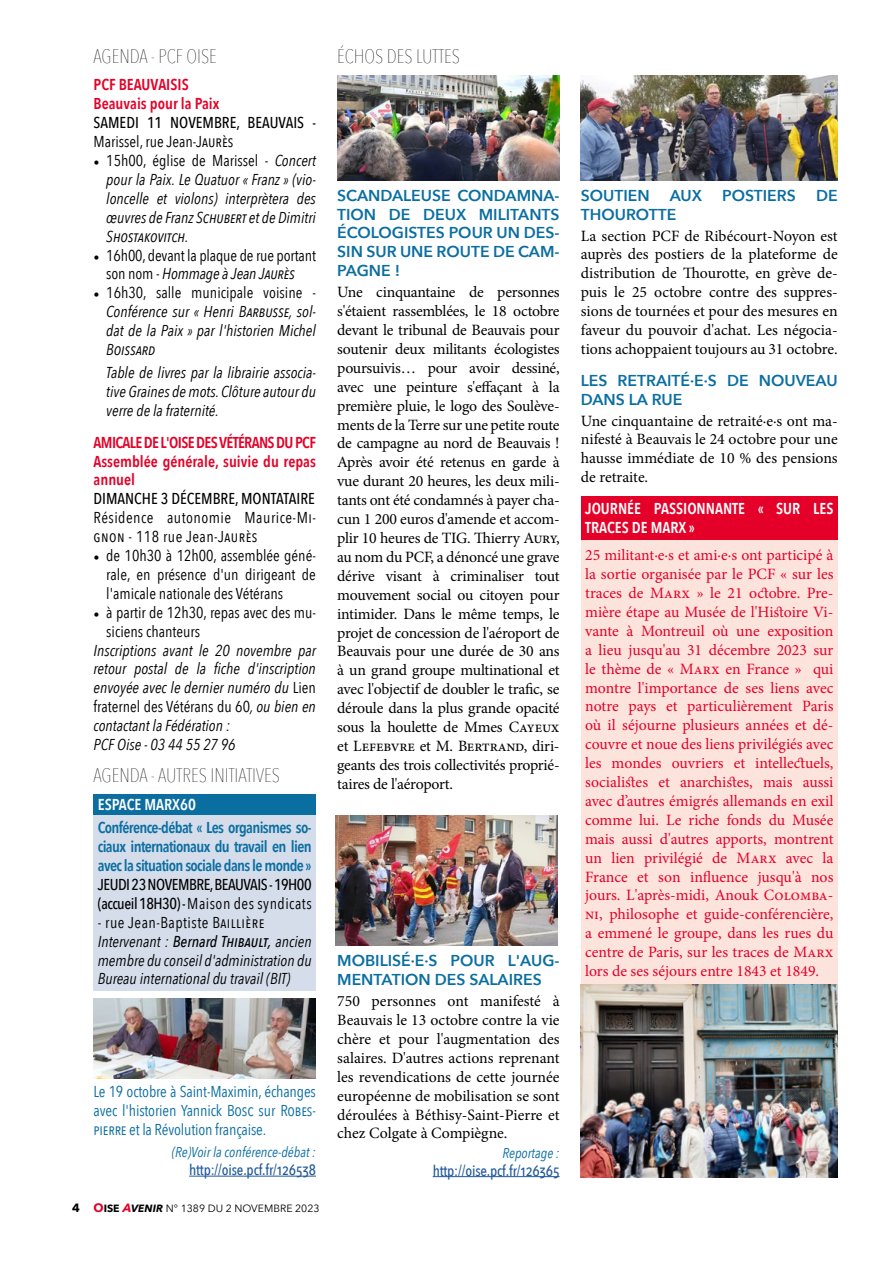
<style>
.page{position:relative;width:893px;height:1263px;background:#fff}
.page>*{position:absolute;margin:0;border:0;box-sizing:border-box;transform-origin:0 0}
.t1{font:200 19.5px "Avenir Next Condensed";color:#000}
.t2{font:15.75px/18.9px "Minion Pro";letter-spacing:-.01em;color:#000;text-align:justify}
.t3{font:15.75px/18.9px "Minion Pro";color:#e40028;text-align:justify}
.t4{font:italic 15.75px/18.9px "Avenir Next Condensed";color:#000;text-align:justify}
.t5{font:15.75px/18.9px "Avenir Next Condensed";color:#000;text-align:center}
.t6{font:600 15.75px/18.9px "Avenir Next";color:#0b6ea1}
.t7{font:600 15.75px/18.9px "Avenir Next Condensed";letter-spacing:-.04em;color:#0b6ea1;text-align:justify}
.t8{font:600 15.75px/18.9px "Avenir Next Condensed";color:#e40028}
.t9{font:15.75px/18.9px "Avenir Next Condensed";letter-spacing:-.01em;color:#0b6ea1;text-align:justify}
.t10{font:500 15.75px/18.9px "Avenir Next Condensed";letter-spacing:-.03em;color:#000}
.t11{font:500 15.75px "Avenir Next Condensed";color:#000}
.t12{font:600 15.75px/18.9px "Avenir Next Condensed";color:#fff}
.t13{font:15.75px/18.9px "Avenir Next Condensed";letter-spacing:.03em;color:#000}
.t14{font:500 15px "Avenir Next Condensed";letter-spacing:-.01em;color:#22599b}
.t15{font:italic 14.25px "Avenir Next Condensed";color:#0b6ea1}
.t16{font:10.5px "Avenir Next";color:#000}
.s1{font-family:"Minion Pro";font-style:normal}
.s2{font-style:normal}
.s3{font-family:"Minion Pro"}
.s4{font-style:italic}
.s5{font-weight:400}
.s6{font-weight:500}
.s7{font-weight:700;font-size:12px}
.s8{font-weight:700;font-size:12px;color:#e40028}
.s9{font-weight:700}
.s10{font-weight:700;font-style:italic;font-size:12px;color:#e8002a}
.s11{font-weight:700;font-style:italic}
</style>
<div class="page">
<div style="left:94px;top:794px;width:222px;height:22px;background:#0b6ea1"></div>
<div style="left:94px;top:815px;width:222px;height:62px;background:#d5ddeb"></div>
<div style="left:94px;top:874px;width:222px;height:59px;background:#d5ddeb"></div>
<div style="left:94px;top:931px;width:222px;height:59px;background:#d5ddeb"></div>
<div style="left:581px;top:496px;width:257px;height:45px;background:#e40028"></div>
<div style="left:581px;top:540px;width:257px;height:445px;background:#fce3dc"></div>
<img style="left:94px;top:999px;width:222px;height:79px">
<hr style="left:189px;top:1176px;width:127px;height:1px;background:#22599b">
<img style="left:581px;top:985px;width:257px;height:192px">
<hr style="left:433px;top:1176px;width:127px;height:1px;background:#22599b">
<img style="left:337px;top:75px;width:223px;height:106px">
<img style="left:335px;top:816px;width:223px;height:130px">
<img style="left:581px;top:75px;width:257px;height:106px">
<p class="t1" style="left:94px;top:45px;width:125px">AGENDA - PCF OISE</p>
<p class="t1" style="left:337px;top:45px;width:124px">ÉCHOS DES LUTTES</p>
<p class="t8" style="left:94px;top:75px;width:127px">PCF BEAUVAISIS<br>Beauvais pour la Paix</p>
<p class="t11" style="left:94px;top:113px;width:224px">SAMEDI 11 NOVEMBRE, BEAUVAIS -</p>
<p class="t5" style="left:94px;top:131px;width:141px">Marissel, rue Jean-Jaurès</p>
<p class="t4" style="left:106px;top:151px;width:211px;text-indent:-13px"><span class="s1">•</span> <span class="s2">15h00, église de Marissel -</span> Concert pour la Paix. Le Quatuor « Franz » (vio&shy;loncelle et violons) interprètera des œuvres de Franz Schubert et de Dimitri Shostakovitch.</p>
<p class="t5" style="left:94px;top:245px;width:224px"><span class="s3">•</span> 16h00, devant la plaque de rue portant son nom - <span class="s4">Hommage à Jean Jaurès</span></p>
<p class="t4" style="left:106px;top:283px;width:211px;text-indent:-13px"><span class="s1">•</span> <span class="s2">16h30, salle municipale voisine - </span>Conférence sur « Henri Barbusse, sol&shy;dat de la Paix » par l'historien Michel Boissard</p>
<p class="t4" style="left:106px;top:363px;width:211px">Table de livres par la librairie associa&shy;tive Graines de mots. Clôture autour du verre de la fraternité.</p>
<p class="t8" style="left:94px;top:432px;width:224px;text-align:justify">AMICALE DE L'OISE DES VÉTÉRANS DU PCF Assemblée générale, suivie du repas annuel</p>
<p class="t11" style="left:94px;top:489px;width:223px">DIMANCHE 3 DÉCEMBRE, MONTATAIRE</p>
<p class="t13" style="left:94px;top:507px;width:224px">Résidence autonomie Maurice-Mi&shy;gnon - 118 rue Jean-Jaurès</p>
<p class="t5" style="left:106px;top:545px;width:211px;text-align:justify;text-indent:-13px"><span class="s3">•</span> de 10h30 à 12h00, assemblée géné&shy;rale, en présence d'un dirigeant de l'amicale nationale des Vétérans</p>
<p class="t5" style="left:106px;top:602px;width:211px;text-align:left;text-indent:-13px"><span class="s3">•</span> à partir de 12h30, repas avec des mu&shy;siciens chanteurs</p>
<p class="t4" style="left:94px;top:641px;width:224px;text-align:left">Inscriptions avant le 20 novembre par retour postal de la fiche d'inscription envoyée avec le dernier numéro du <span class="s2">Lien fraternel des Vétérans du 60</span>, ou bien en contactant la Fédération :<br>PCF Oise - 03 44 55 27 96</p>
<p class="t1" style="left:94px;top:763px;width:188px">AGENDA - AUTRES INITIATIVES</p>
<p class="t12" style="left:98px;top:795px;width:100px">ESPACE MARX60</p>
<p class="t7" style="left:98px;top:818px;width:215px">Conférence-débat « Les organismes so&shy;ciaux internationaux du travail en lien avec la situation sociale dans le monde »</p>
<p class="t10" style="left:98px;top:875px;width:215px">JEUDI 23 NOVEMBRE, BEAUVAIS - 19H00 (accueil 18H30) - <span class="s5">Maison des syndicats</span></p>
<p class="t4" style="left:98px;top:913px;width:215px;text-align:left"><span class="s2">- rue Jean-Baptiste Baillière </span>Intervenant : <span class="s6">Bernard Thibault,</span> ancien membre du conseil d'administration du Bureau international du travail (BIT)</p>
<p class="t9" style="left:94px;top:1081px;width:224px">Le 19 octobre à Saint-Maximin, échanges avec l'historien Yannick Bosc sur Robes&shy;pierre et la Révolution française.</p>
<p class="t15" style="left:172px;top:1143px;width:146px">(Re)Voir la conférence-débat :</p>
<p class="t14" style="left:189px;top:1161px;width:128px">http://oise.pcf.fr/126538</p>
<p class="t16" style="left:72px;top:1200px;width:249px"><span class="s7">4</span> <span class="s8">O</span><span class="s9">ISE</span> <span class="s10">A</span><span class="s11">VENIR</span> N° 1389 DU 2 NOVEMBRE 2023</p>
<p class="t6" style="left:337px;top:185px;width:224px;text-align:justify">SCANDALEUSE CONDAMNA-TION DE DEUX MILITANTS ÉCOLOGISTES POUR UN DES-SIN SUR UNE ROUTE DE CAM-PAGNE !</p>
<p class="t2" style="left:337px;top:283px;width:224px">Une cinquantaine de personnes s'étaient rassemblées, le 18 octobre devant le tribunal de Beauvais pour soutenir deux militants écologistes poursuivis… pour avoir dessiné, avec une peinture s'effaçant à la première pluie, le logo des Soulève&shy;ments de la Terre sur une petite route de campagne au nord de Beauvais !<br>Après avoir été retenus en garde à vue durant 20 heures, les deux mili&shy;tants ont été condamnés à payer cha&shy;cun 1 200 euros d'amende et accom&shy;plir 10 heures de TIG. Thierry Aury, au nom du PCF, a dénoncé une grave dérive visant à criminaliser tout mouvement social ou citoyen pour intimider. Dans le même temps, le projet de concession de l'aéroport de Beauvais pour une durée de 30 ans à un grand groupe multinational et avec l'objectif de doubler le trafic, se déroule dans la plus grande opacité sous la houlette de Mmes Cayeux et Lefebvre et M. Bertrand, diri&shy;geants des trois collectivités proprié&shy;taires de l'aéroport.</p>
<p class="t6" style="left:337px;top:951px;width:224px">MOBILISÉ·E·S POUR L'AUG-<br>MENTATION DES SALAIRES</p>
<p class="t2" style="left:337px;top:992px;width:224px">750 personnes ont manifesté à Beauvais le 13 octobre contre la vie chère et pour l'augmentation des salaires. D'autres actions reprenant les revendications de cette journée européenne de mobilisation se sont déroulées à Béthisy-Saint-Pierre et chez Colgate à Compiègne.</p>
<p class="t15" style="left:502px;top:1144px;width:59px">Reportage :</p>
<p class="t14" style="left:433px;top:1161px;width:128px">http://oise.pcf.fr/126365</p>
<p class="t6" style="left:581px;top:185px;width:70px">SOUTIEN</p>
<p class="t6" style="left:670px;top:185px;width:34px">AUX</p>
<p class="t6" style="left:722px;top:185px;width:75px">POSTIERS</p>
<p class="t6" style="left:816px;top:185px;width:23px">DE</p>
<p class="t6" style="left:581px;top:204px;width:97px">THOUROTTE</p>
<p class="t2" style="left:581px;top:226px;width:258px">La section PCF de Ribécourt-Noyon est auprès des postiers de la plateforme de distribution de Thourotte, en grève de&shy;puis le 25 octobre contre des suppres&shy;sions de tournées et pour des mesures en faveur du pouvoir d'achat. Les négocia&shy;tions achoppaient toujours au 31 octobre.</p>
<p class="t6" style="left:581px;top:370px;width:258px">LES RETRAITÉ·E·S DE NOUVEAU<br>DANS LA RUE</p>
<p class="t2" style="left:581px;top:411px;width:258px">Une cinquantaine de retraité·e·s ont ma&shy;nifesté à Beauvais le 24 octobre pour une hausse immédiate de 10 % des pensions de retraite.</p>
<p class="t12" style="left:585px;top:498px;width:250px">JOURNÉE PASSIONNANTE « SUR LES<br>TRACES DE MARX »</p>
<p class="t3" style="left:585px;top:546px;width:250px">25 militant·e·s et ami·e·s ont participé à la sortie organisée par le PCF « sur les traces de Marx » le 21 octobre. Pre&shy;mière étape au Musée de l'Histoire Vi&shy;vante à Montreuil où une exposition a lieu jusqu'au 31 décembre 2023 sur le thème de « Marx en France » qui montre l'importance de ses liens avec notre pays et particulièrement Paris où il séjourne plusieurs années et dé&shy;couvre et noue des liens privilégiés avec les mondes ouvriers et intellectuels, socialistes et anarchistes, mais aussi avec d’autres émigrés allemands en exil comme lui. Le riche fonds du Musée mais aussi d'autres apports, montrent un lien privilégié de Marx avec la France et son influence jusqu'à nos jours. L'après-midi, Anouk Colomba&shy;ni, philosophe et guide-conférencière, a emmené le groupe, dans les rues du centre de Paris, sur les traces de Marx lors de ses séjours entre 1843 et 1849.</p>
</div>
